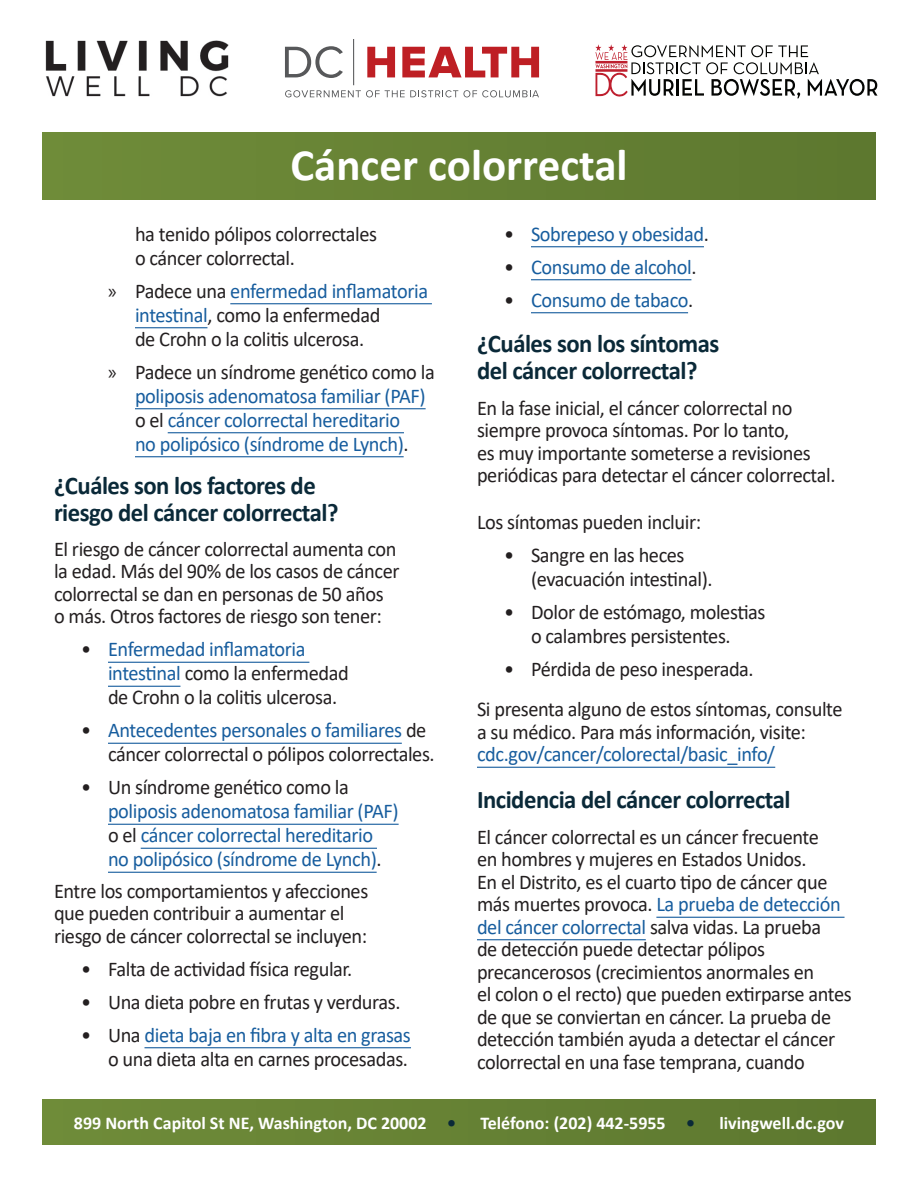
<style>
.page{position:relative;width:918px;height:1188px;background:#fff}
.page>*{position:absolute;margin:0;border:0;box-sizing:border-box;transform-origin:0 0}
.t1{font:700 45px "Calibri";color:#fff}
.t2{font:700 25.5px/27px "Calibri";letter-spacing:-.02em;color:#0a2938}
.body{font:21px/22.5px "Calibri";letter-spacing:-.02em;color:#231f20}
.t3{font:21px/24px "Calibri";letter-spacing:-.02em;color:#175d9e}
.body-lsa{font:21px/22.5px "Calibri";letter-spacing:-.02em;color:#231f20}
.t4{font:700 18px "Calibri";color:#fff}
.s1{font-family:"Myriad Pro"}
.s2{color:#175d9e}
.s3{font-family:"Myriad Pro";color:#231f20}
.s4{color:#231f20}
.s5{color:#0a2938}
</style>
<div class="page">
<div style="left:43px;top:1100px;width:832px;height:44px;background:#668234"></div>
<div style="left:43px;top:133px;width:832px;height:67px;background:#668234"></div>
<hr style="left:230px;top:303px;width:202px;height:1px;background:#175d9e">
<hr style="left:135px;top:327px;width:72px;height:1px;background:#175d9e">
<hr style="left:135px;top:408px;width:291px;height:1px;background:#175d9e">
<hr style="left:168px;top:432px;width:236px;height:1px;background:#175d9e">
<hr style="left:135px;top:456px;width:269px;height:1px;background:#175d9e">
<hr style="left:108px;top:662px;width:201px;height:1px;background:#175d9e">
<hr style="left:108px;top:686px;width:72px;height:1px;background:#175d9e">
<hr style="left:108px;top:743px;width:294px;height:1px;background:#175d9e">
<hr style="left:108px;top:824px;width:291px;height:1px;background:#175d9e">
<hr style="left:141px;top:848px;width:236px;height:1px;background:#175d9e">
<hr style="left:108px;top:872px;width:269px;height:1px;background:#175d9e">
<hr style="left:145px;top:1047px;width:266px;height:1px;background:#175d9e">
<hr style="left:531px;top:246px;width:173px;height:1px;background:#175d9e">
<hr style="left:531px;top:279px;width:160px;height:1px;background:#175d9e">
<hr style="left:531px;top:312px;width:157px;height:1px;background:#175d9e">
<hr style="left:477px;top:767px;width:298px;height:1px;background:#175d9e">
<hr style="left:656px;top:917px;width:189px;height:1px;background:#175d9e">
<hr style="left:477px;top:939px;width:169px;height:1px;background:#175d9e">
<img style="left:45px;top:40px;width:184px;height:57px">
<svg style="left:285px;top:46px;width:58px;height:32px"></svg>
<svg style="left:367px;top:47px;width:28px;height:30px"></svg>
<svg style="left:402px;top:47px;width:137px;height:30px"></svg>
<hr style="left:353px;top:39px;width:1px;height:46px;background:#57585a">
<svg style="left:285px;top:90px;width:254px;height:7px"></svg>
<svg style="left:595px;top:44px;width:282px;height:54px"></svg>
<p class="t1" style="left:290px;top:133px;width:339px">Cáncer colorrectal</p>
<p class="body" style="left:135px;top:221px;width:244px;line-height:24px">ha tenido pólipos colorrectales o cáncer colorrectal.</p>
<p class="body" style="left:135px;top:278px;width:295px;line-height:24px;text-indent:-27px"><span class="s1">»</span> Padece una <span class="s2">enfermedad inflamatoria intestinal</span>, como la enfermedad<br>de Crohn o la colitis ulcerosa.</p>
<p class="t3" style="left:135px;top:359px;width:301px;text-indent:-27px"><span class="s3">»</span> <span class="s4">Padece un síndrome genético como la </span>poliposis adenomatosa familiar (PAF) <span class="s4">o el</span> cáncer colorrectal hereditario<br>no polipósico (síndrome de Lynch)<span class="s4">.</span></p>
<h1 class="t2" style="left:54px;top:472px;width:286px">¿Cuáles son los factores de riesgo del cáncer colorrectal?</h1>
<p class="body-lsa" style="left:54px;top:537px;width:347px">El riesgo de cáncer colorrectal aumenta con la edad. Más del 90% de los casos de cáncer colorrectal se dan en personas de 50 años<br>o más. Otros factores de riesgo son tener:</p>
<p class="body" style="left:108px;top:637px;width:242px;line-height:24px;text-indent:-27px">• <span class="s2">Enfermedad inflamatoria intestinal</span> como la enfermedad de Crohn o la colitis ulcerosa.</p>
<p class="body" style="left:108px;top:718px;width:328px;line-height:24px;text-indent:-27px">• <span class="s2">Antecedentes personales o familiares</span> de cáncer colorrectal o pólipos colorrectales.</p>
<p class="t3" style="left:108px;top:775px;width:292px;text-indent:-27px"><span class="s4">• Un síndrome genético como la </span>poliposis adenomatosa familiar (PAF) <span class="s4">o el</span> cáncer colorrectal hereditario no polipósico (síndrome de Lynch)<span class="s4">.</span></p>
<p class="body-lsa" style="left:54px;top:879px;width:316px">Entre los comportamientos y afecciones que pueden contribuir a aumentar el riesgo de cáncer colorrectal se incluyen:</p>
<p class="body" style="left:81px;top:957px;width:273px">• Falta de actividad física regular.</p>
<p class="body" style="left:81px;top:990px;width:321px">• Una dieta pobre en frutas y verduras.</p>
<p class="body" style="left:81px;top:1022px;width:331px;line-height:24px;text-align:right">• Una <span class="s2">dieta baja en fibra y alta en grasas </span>o una dieta alta en carnes procesadas.</p>
<p class="t3" style="left:504px;top:221px;width:207px"><span class="s4">•</span> Sobrepeso y obesidad<span class="s4">.</span></p>
<p class="t3" style="left:504px;top:254px;width:194px"><span class="s4">•</span> Consumo de alcohol<span class="s4">.</span></p>
<p class="t3" style="left:504px;top:287px;width:191px"><span class="s4">•</span> Consumo de tabaco<span class="s4">.</span></p>
<h1 class="t2" style="left:477px;top:329px;width:244px">¿Cuáles son los síntomas del cáncer colorrectal?</h1>
<p class="body" style="left:477px;top:396px;width:360px">En la fase inicial, el cáncer colorrectal no siempre provoca síntomas. Por lo tanto,<br>es muy importante someterse a revisiones periódicas para detectar el cáncer colorrectal.</p>
<p class="body-lsa" style="left:477px;top:510px;width:226px">Los síntomas pueden incluir:</p>
<p class="body" style="left:531px;top:542px;width:183px;line-height:24px;text-indent:-27px">• Sangre en las heces (evacuación intestinal).</p>
<p class="body" style="left:504px;top:599px;width:263px;line-height:24px;text-align:center">• Dolor de estómago, molestias o calambres persistentes.</p>
<p class="body" style="left:504px;top:657px;width:251px">• Pérdida de peso inesperada.</p>
<p class="body" style="left:477px;top:698px;width:367px">Si presenta alguno de estos síntomas, consulte a su médico. Para más información, visite: <span class="s2">cdc.gov/cancer/colorectal/basic_info/</span></p>
<h1 class="t2" style="left:477px;top:785px;width:315px">Incidencia del cáncer colorrectal</h1>
<p class="body" style="left:477px;top:825px;width:376px">El cáncer colorrectal es un cáncer frecuente<br>en hombres y mujeres en Estados Unidos.<br>En el Distrito, es el cuarto tipo de cáncer que más muertes provoca. <span class="s2">La prueba de detección del cáncer colorrectal</span> salva vidas. La prueba<br>de detección puede detectar pólipos precancerosos (crecimientos anormales en<br>el colon o el recto) que pueden extirparse antes de que se conviertan en cáncer. La prueba de detección también ayuda a detectar el cáncer colorrectal en una fase temprana, cuando</p>
<p class="t4" style="left:74px;top:1110px;width:384px">899 North Capitol St NE, Washington, DC 20002 <span class="s5">•</span></p>
<p class="t4" style="left:480px;top:1110px;width:216px">Teléfono: (202) 442-5955 <span class="s5">•</span></p>
<p class="t4" style="left:719px;top:1110px;width:126px">livingwell.dc.gov</p>
</div>
